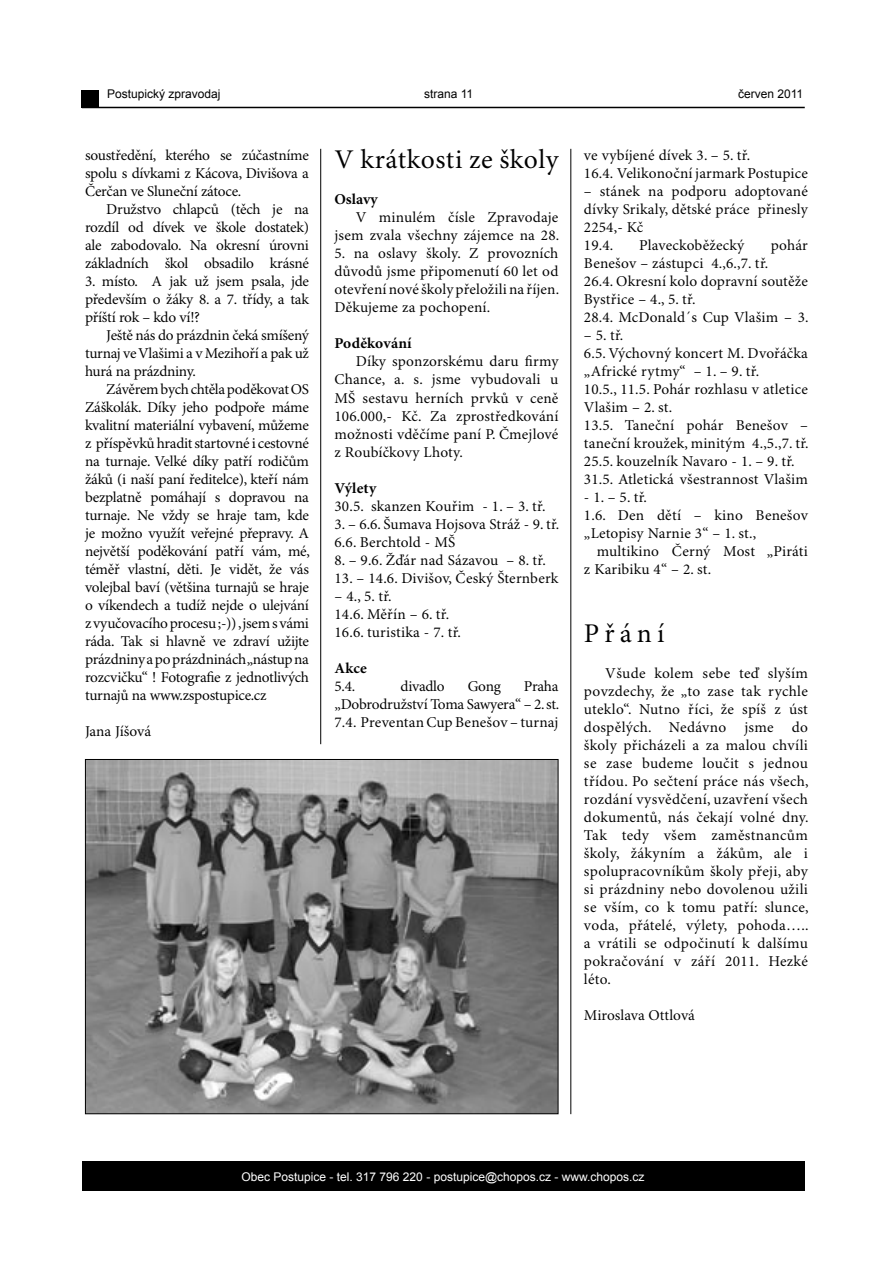
<style>
.page{position:relative;width:893px;height:1263px;background:#fff}
.page>*{position:absolute;margin:0;border:0;box-sizing:border-box;transform-origin:0 0}
.t1{font:27px "Minion Pro";letter-spacing:.02em;color:#000}
.t2{font:15px/18px "Minion Pro";letter-spacing:.005em;color:#000;text-align:justify}
.t3{font:700 15px "Minion Pro";letter-spacing:.01em;color:#000}
.t4{font:15px "Minion Pro";letter-spacing:-.02em;color:#000}
.t5{font:12px "Arial";color:#fff}
.t6{font:12px "Arial";color:#000}
</style>
<div class="page">
<div style="left:82px;top:1161px;width:722px;height:30px;background:#000"></div>
<div style="left:82px;top:90px;width:17px;height:17px;background:#000"></div>
<hr style="left:82px;top:107px;width:723px;height:1px;background:#000">
<hr style="left:320px;top:149px;width:1px;height:595px;background:#000">
<hr style="left:570px;top:149px;width:1px;height:965px;background:#000">
<img style="left:87px;top:761px;width:469px;height:351px">
<p class="t6" style="left:107px;top:86px;width:115px">Postupický zpravodaj</p>
<p class="t6" style="left:424px;top:86px;width:51px">strana 11</p>
<p class="t6" style="left:738px;top:86px;width:67px">červen 2011</p>
<p class="t2" style="left:85px;top:146px;width:225px">soustředění, kterého se zúčastníme spolu s dívkami z Kácova, Divišova a Čerčan ve Sluneční zátoce.</p>
<p class="t2" style="left:85px;top:200px;width:225px;text-indent:21px">Družstvo chlapců (těch je na rozdíl od dívek ve škole dostatek) ale zabodovalo. Na okresní úrovni základních škol obsadilo krásné</p>
<p class="t2" style="left:85px;top:272px;width:225px">3. místo. A jak už jsem psala, jde především o žáky 8. a 7. třídy, a tak příští rok – kdo ví!?</p>
<p class="t2" style="left:85px;top:326px;width:225px;text-indent:21px">Ještě nás do prázdnin čeká smíšený turnaj ve Vlašimi a v Mezihoří a pak už hurá na prázdniny.</p>
<p class="t2" style="left:85px;top:380px;width:226px;text-indent:21px">Závěrem bych chtěla poděkovat OS Záškolák. Díky jeho podpoře máme kvalitní materiální vybavení, můžeme z příspěvků hradit startovné i cestovné na turnaje. Velké díky patří rodičům žáků (i naší paní ředitelce), kteří nám bezplatně pomáhají s dopravou na turnaje. Ne vždy se hraje tam, kde je možno využít veřejné přepravy. A největší poděkování patří vám, mé, téměř vlastní, děti. Je vidět, že vás volejbal baví (většina turnajů se hraje o víkendech a tudíž nejde o ulejvání z vyučovacího procesu ;-)) , jsem s vámi ráda. Tak si hlavně ve zdraví užijte prázdniny a po prázdninách „nástup na rozcvičku“ ! Fotografie z jednotlivých turnajů na www.zspostupice.cz</p>
<p class="t2" style="left:85px;top:722px;width:68px">Jana Jíšová</p>
<h1 class="t1" style="left:334px;top:144px;width:225px">V krátkosti ze školy</h1>
<p class="t3" style="left:334px;top:191px;width:45px">Oslavy</p>
<p class="t2" style="left:334px;top:209px;width:226px;text-align:right">V minulém čísle Zpravodaje jsem zvala všechny zájemce na 28.</p>
<p class="t2" style="left:334px;top:245px;width:226px">5. na oslavy školy. Z provozních důvodů jsme připomenutí 60 let od otevření nové školy přeložili na říjen.<br>Děkujeme za pochopení.</p>
<p class="t3" style="left:334px;top:335px;width:79px">Poděkování</p>
<p class="t2" style="left:334px;top:353px;width:225px;text-indent:21px">Díky sponzorskému daru firmy Chance, a. s. jsme vybudovali u MŠ sestavu herních prvků v ceně 106.000,- Kč. Za zprostředkování možnosti vděčíme paní P. Čmejlové z Roubíčkovy Lhoty.</p>
<p class="t3" style="left:334px;top:479px;width:43px">Výlety</p>
<p class="t2" style="left:334px;top:497px;width:212px">30.5. skanzen Kouřim - 1. – 3. tř.</p>
<p class="t2" style="left:334px;top:515px;width:226px">3. – 6.6. Šumava Hojsova Stráž - 9. tř.<br>6.6. Berchtold - MŠ</p>
<p class="t2" style="left:334px;top:551px;width:213px">8. – 9.6. Žďár nad Sázavou – 8. tř.</p>
<p class="t2" style="left:334px;top:569px;width:225px">13. – 14.6. Divišov, Český Šternberk</p>
<p class="t2" style="left:334px;top:587px;width:128px;text-align:left">– 4., 5. tř.<br>14.6. Měřín – 6. tř.<br>16.6. turistika - 7. tř.</p>
<p class="t3" style="left:334px;top:659px;width:34px">Akce</p>
<p class="t2" style="left:334px;top:677px;width:22px">5.4.</p>
<p class="t4" style="left:401px;top:677px;width:46px">divadlo</p>
<p class="t2" style="left:468px;top:677px;width:35px">Gong</p>
<p class="t2" style="left:334px;top:677px;width:226px;text-indent:189px">Praha „Dobrodružství Toma Sawyera“ – 2. st.<br>7.4. Preventan Cup Benešov – turnaj</p>
<p class="t2" style="left:584px;top:146px;width:225px">ve vybíjené dívek 3. – 5. tř.<br>16.4. Velikonoční jarmark Postupice</p>
<p class="t2" style="left:584px;top:182px;width:225px;text-align:left">– stánek na podporu adoptované dívky Srikaly, dětské práce přinesly<br>2254,- Kč<br>19.4.</p>
<p class="t2" style="left:639px;top:236px;width:106px">Plaveckoběžecký</p>
<p class="t2" style="left:771px;top:236px;width:39px">pohár</p>
<p class="t2" style="left:584px;top:254px;width:226px;text-align:left">Benešov – zástupci 4.,6.,7. tř.<br>26.4. Okresní kolo dopravní soutěže<br>Bystřice – 4., 5. tř.<br>28.4. McDonald´s Cup Vlašim – 3.</p>
<p class="t2" style="left:584px;top:326px;width:226px;text-align:left">– 5. tř.<br>6.5. Výchovný koncert M. Dvořáčka „Africké rytmy“ – 1. – 9. tř.<br>10.5., 11.5. Pohár rozhlasu v atletice<br>Vlašim – 2. st.<br>13.5. Taneční pohár Benešov – taneční kroužek, minitým 4.,5.,7. tř.<br>25.5. kouzelník Navaro - 1. – 9. tř.<br>31.5. Atletická všestrannost Vlašim</p>
<p class="t2" style="left:584px;top:488px;width:225px;text-align:left">- 1. – 5. tř.<br>1.6. Den dětí – kino Benešov „Letopisy Narnie 3“ – 1. st.,</p>
<p class="t2" style="left:584px;top:542px;width:225px;text-indent:13px">multikino Černý Most „Piráti z Karibiku 4“ – 2. st.</p>
<h1 class="t1" style="left:584px;top:617px;width:82px">Přání</h1>
<p class="t2" style="left:584px;top:665px;width:226px;text-indent:21px">Všude kolem sebe teď slyším povzdechy, že „to zase tak rychle uteklo“. Nutno říci, že spíš z úst dospělých. Nedávno jsme do školy přicházeli a za malou chvíli se zase budeme loučit s jednou třídou. Po sečtení práce nás všech, rozdání vysvědčení, uzavření všech dokumentů, nás čekají volné dny.<br>Tak tedy všem zaměstnancům školy, žákyním a žákům, ale i spolupracovníkům školy přeji, aby si prázdniny nebo dovolenou užili se vším, co k tomu patří: slunce, voda, přátelé, výlety, pohoda….. a vrátili se odpočinutí k dalšímu pokračování v září 2011. Hezké léto.</p>
<p class="t2" style="left:584px;top:1007px;width:113px">Miroslava Ottlová</p>
<p class="t5" style="left:242px;top:1168px;width:405px">Obec Postupice - tel. 317 796 220 - postupice@chopos.cz - www.chopos.cz</p>
</div>
